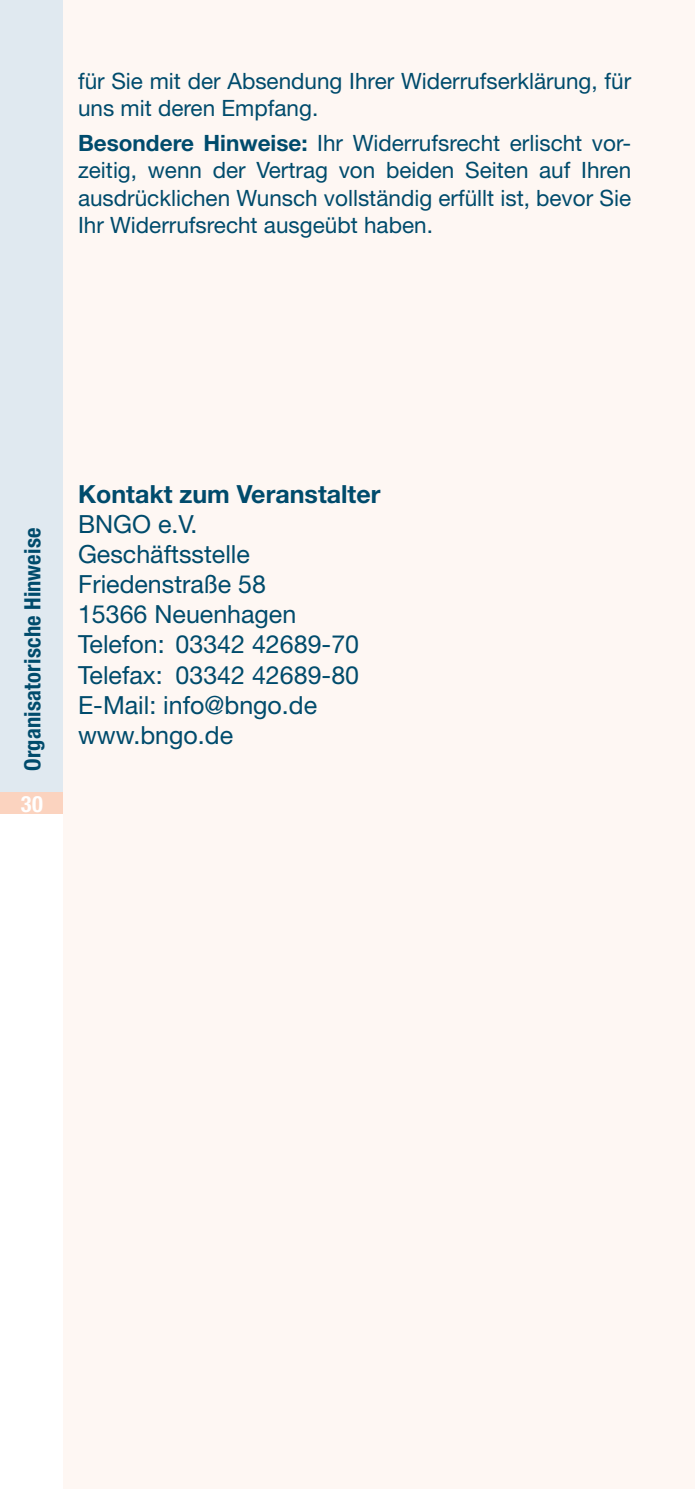
<style>
.page{position:relative;width:695px;height:1489px;background:#fff}
.page>*{position:absolute;margin:0;border:0;box-sizing:border-box;transform-origin:0 0}
.t1{font:25px/30px "Helvetica Neue LT";color:#004b6c}
.t2{font:700 25px "Helvetica Neue LT";color:#004b6c}
.t3{font:22.5px/27.5px "Helvetica Neue LT";color:#004b6c}
.t4{font:700 condensed 22.5px "Helvetica Neue LT";letter-spacing:.01em;color:#004b6c}
.t5{font:700 condensed 22.5px "Helvetica Neue LT";color:#fff}
.s1{font-weight:700}
</style>
<div class="page">
<div style="left:0;top:0;width:64px;height:805px;background:#e0e9f0"></div>
<div style="left:0;top:792px;width:64px;height:21px;background:#fbd3bf"></div>
<div style="left:64px;top:0;width:630px;height:1488px;background:#fef7f3"></div>
<p class="t3" style="left:78px;top:66px;width:554px">für Sie mit der Absendung Ihrer Widerrufserklärung, für uns mit deren Empfang.</p>
<p class="t3" style="left:78px;top:129px;width:554px;text-align:justify"><span class="s1">Besondere Hinweise:</span> Ihr Widerrufsrecht erlischt vor&shy;zeitig, wenn der Vertrag von beiden Seiten auf Ihren ausdrücklichen Wunsch vollständig erfüllt ist, bevor Sie Ihr Widerrufsrecht ausgeübt haben.</p>
<p class="t4" style="left:19px;top:771px;width:245px;rotate:-90deg">Organisatorische Hinweise</p>
<p class="t5" style="left:21px;top:790px;width:24px">30</p>
<p class="t2" style="left:78px;top:479px;width:304px">Kontakt zum Veranstalter</p>
<p class="t1" style="left:78px;top:509px;width:282px">BNGO e.V.<br>Geschäftsstelle<br>Friedenstraße 58<br>15366 Neuenhagen<br>Telefon: 03342 42689-70<br>Telefax: 03342 42689-80<br>E-Mail: info@bngo.de www.bngo.de</p>
</div>
